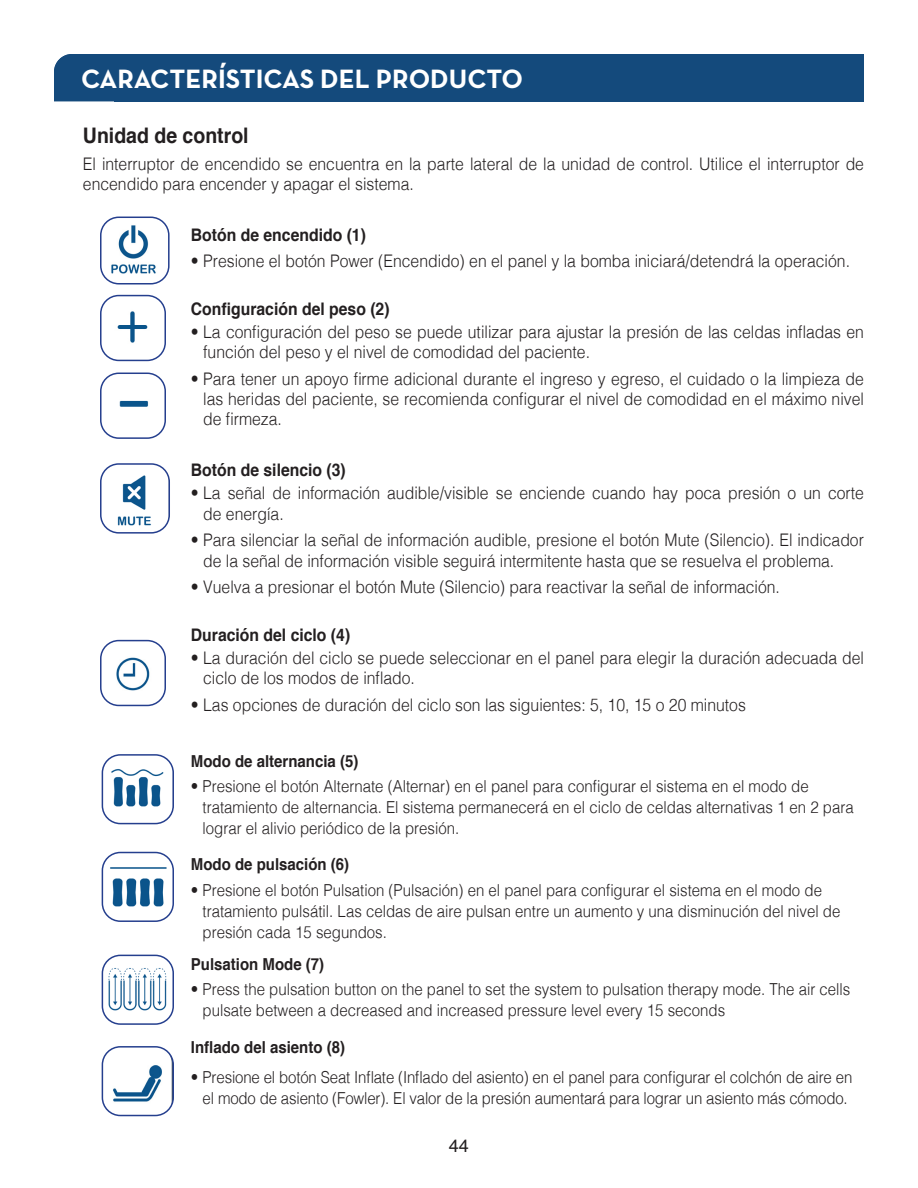
<style>
.page{position:relative;width:918px;height:1188px;background:#fff}
.page>*{position:absolute;margin:0;border:0;box-sizing:border-box;transform-origin:0 0}
.t1{font:700 27px "Neutraface Text";color:#fff}
.Head_2{font:700 21.45px "Helvetica";color:#231f20;scale:.91 1}
.t2{font:18px "Helvetica";color:#231f20}
.text{font:300 17.4px/20.2px "Helvetica";color:#231f20;scale:.91 1}
.Head_2-2{font:300 17.4px/20.2px "Helvetica";color:#231f20;scale:.91 1}
.small_head_2{font:700 17.4px "Helvetica";color:#231f20;scale:.91 1}
.text-2{font:300 16.5px/21px "Helvetica";color:#231f20;scale:.91 1}
.small_head_2-2{font:700 16.5px "Helvetica";color:#231f20;scale:.91 1}
.text-3{font:700 16.5px "Helvetica";color:#231f20;scale:.91 1}
</style>
<div class="page">
<div style="left:54px;top:54px;width:61px;height:47px;background:#144a7c"></div>
<div style="left:115px;top:54px;width:749px;height:47px;background:#144a7c"></div>
<img style="left:101px;top:217px;width:66px;height:65px">
<div style="left:100px;top:217px;width:70px;height:68px;border:2px solid #253f8e;border-radius:18px"></div>
<img style="left:101px;top:296px;width:64px;height:64px">
<div style="left:100px;top:295px;width:66px;height:66px;border:2px solid #253f8e;border-radius:18px"></div>
<img style="left:101px;top:373px;width:64px;height:63px">
<div style="left:100px;top:373px;width:66px;height:66px;border:2px solid #253f8e;border-radius:18px"></div>
<img style="left:103px;top:466px;width:64px;height:65px">
<div style="left:100px;top:463px;width:70px;height:71px;border:2px solid #253f8e;border-radius:18px"></div>
<img style="left:101px;top:641px;width:64px;height:64px">
<div style="left:100px;top:640px;width:66px;height:66px;border:2px solid #253f8e;border-radius:18px"></div>
<img style="left:102px;top:853px;width:71px;height:68px">
<div style="left:102px;top:852px;width:72px;height:70px;border:2px solid #253f8e;border-radius:18px"></div>
<img style="left:102px;top:755px;width:71px;height:69px">
<div style="left:102px;top:754px;width:72px;height:70px;border:2px solid #253f8e;border-radius:18px"></div>
<img style="left:102px;top:955px;width:71px;height:69px">
<div style="left:102px;top:955px;width:72px;height:70px;border:2px solid #253f8e;border-radius:18px"></div>
<img style="left:102px;top:1047px;width:71px;height:69px">
<div style="left:102px;top:1046px;width:72px;height:70px;border:2px solid #253f8e;border-radius:18px"></div>
<p class="t1" style="left:81px;top:61px;width:444px">CARACTERÍSTICAS DEL PRODUCTO</p>
<p class="Head_2" style="left:83px;top:118px;width:184px">Unidad de control</p>
<p class="Head_2-2" style="left:83px;top:153px;width:860px">El interruptor de encendido se encuentra en la parte lateral de la unidad de control. Utilice el interruptor de encendido para encender y apagar el sistema.</p>
<p class="small_head_2" style="left:191px;top:220px;width:194px">Botón de encendido (1)</p>
<p class="text" style="left:191px;top:250px;width:726px">• Presione el botón Power (Encendido) en el panel y la bomba iniciará/detendrá la operación.</p>
<p class="small_head_2" style="left:191px;top:294px;width:220px">Configuración del peso (2)</p>
<p class="text" style="left:203px;top:320px;width:728px;text-indent:-12px">• La configuración del peso se puede utilizar para ajustar la presión de las celdas infladas en función del peso y el nivel de comodidad del paciente.</p>
<p class="text" style="left:203px;top:367px;width:728px;text-align:justify;text-indent:-12px">• Para tener un apoyo firme adicional durante el ingreso y egreso, el cuidado o la limpieza de las heridas del paciente, se recomienda configurar el nivel de comodidad en el máximo nivel de firmeza.</p>
<p class="small_head_2" style="left:191px;top:456px;width:172px">Botón de silencio (3)</p>
<p class="text" style="left:203px;top:482px;width:728px;text-indent:-12px">• La señal de información audible/visible se enciende cuando hay poca presión o un corte de energía.</p>
<p class="text" style="left:203px;top:529px;width:728px;text-indent:-12px">• Para silenciar la señal de información audible, presione el botón Mute (Silencio). El indicador de la señal de información visible seguirá intermitente hasta que se resuelva el problema.</p>
<p class="text" style="left:191px;top:576px;width:649px">• Vuelva a presionar el botón Mute (Silencio) para reactivar la señal de información.</p>
<p class="small_head_2" style="left:191px;top:620px;width:177px">Duración del ciclo (4)</p>
<p class="text" style="left:203px;top:647px;width:728px;text-indent:-12px">• La duración del ciclo se puede seleccionar en el panel para elegir la duración adecuada del ciclo de los modos de inflado.</p>
<p class="text" style="left:191px;top:694px;width:611px">• Las opciones de duración del ciclo son las siguientes: 5, 10, 15 o 20 minutos</p>
<p class="small_head_2-2" style="left:191px;top:747px;width:186px">Modo de alternancia (5)</p>
<p class="text-2" style="left:203px;top:775px;width:717px;text-indent:-12px">• Presione el botón Alternate (Alternar) en el panel para configurar el sistema en el modo de tratamiento de alternancia. El sistema permanecerá en el ciclo de celdas alternativas 1 en 2 para lograr el alivio periódico de la presión.</p>
<p class="small_head_2-2" style="left:191px;top:851px;width:176px">Modo de pulsación (6)</p>
<p class="text-2" style="left:203px;top:878px;width:702px;text-indent:-12px">• Presione el botón Pulsation (Pulsación) en el panel para configurar el sistema en el modo de tratamiento pulsátil. Las celdas de aire pulsan entre un aumento y una disminución del nivel de presión cada 15 segundos.</p>
<p class="small_head_2-2" style="left:191px;top:951px;width:148px">Pulsation Mode (7)</p>
<p class="text-2" style="left:203px;top:978px;width:713px;text-indent:-12px">• Press the pulsation button on the panel to set the system to pulsation therapy mode. The air cells pulsate between a decreased and increased pressure level every 15 seconds</p>
<p class="text-3" style="left:191px;top:1033px;width:171px">Inflado del asiento (8)</p>
<p class="text-2" style="left:191px;top:1065px;width:728px;text-align:center">• Presione el botón Seat Inflate (Inflado del asiento) en el panel para configurar el colchón de aire en el modo de asiento (Fowler). El valor de la presión aumentará para lograr un asiento más cómodo.</p>
<p class="t2" style="left:449px;top:1132px;width:22px">44</p>
</div>
